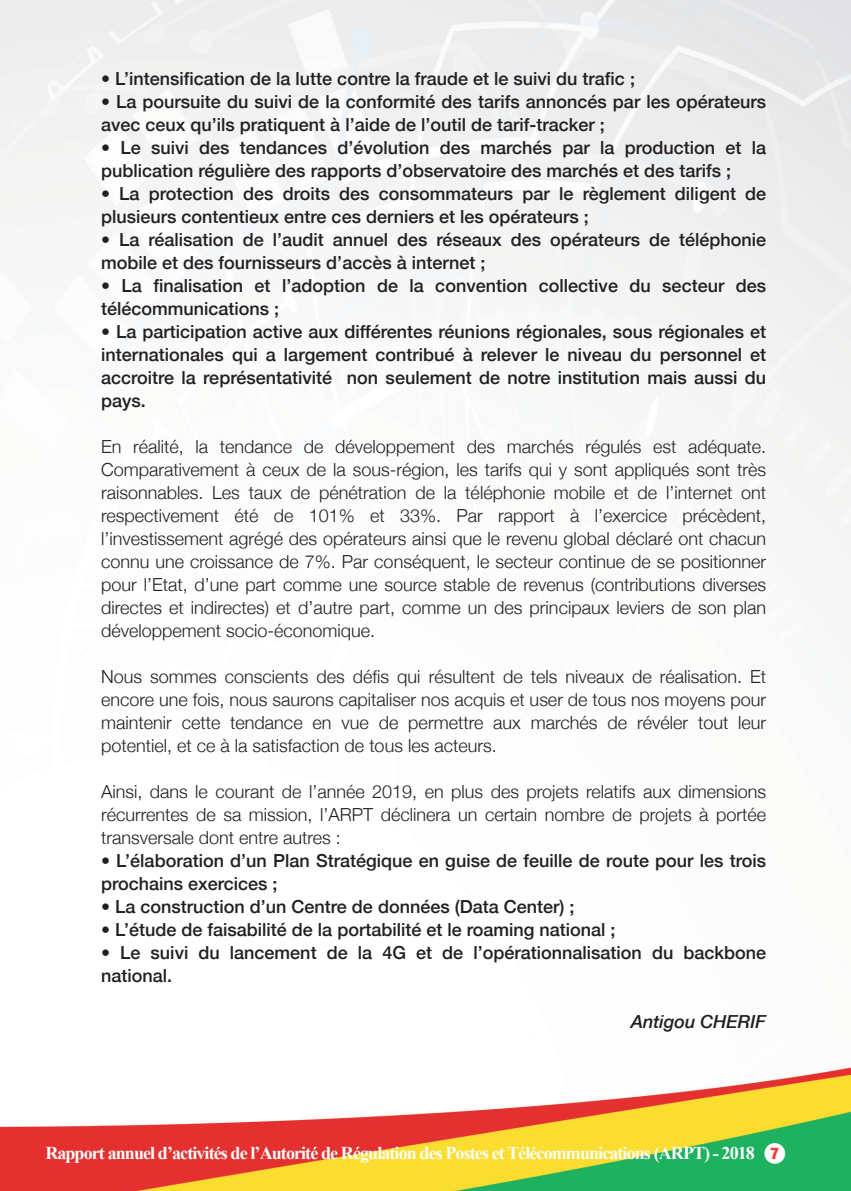
<style>
.page{position:relative;width:851px;height:1191px;background:#fff}
.page>*{position:absolute;margin:0;border:0;box-sizing:border-box;transform-origin:0 0}
.t1{font:500 18px/23px "Helvetica Neue";color:#231f20}
.t2{font:300 18px/23px "Helvetica Neue";color:#231f20;text-align:justify}
.t3{font:700 18px "Times New Roman";letter-spacing:-.05em;color:#fff}
.t4{font:italic 500 18px "Helvetica Neue";color:#231f20}
.s1{font-family:"Helvetica Neue";font-weight:900;font-stretch:condensed;font-size:16px;color:#ee3e35}
</style>
<div class="page">
<img style="left:0;top:0;width:850px;height:1191px">
<div style="left:764px;top:1143px;width:21px;height:20px;background:#fff;border-radius:50%"></div>
<p class="t1" style="left:101px;top:65px;width:535px">• L’intensification de la lutte contre la fraude et le suivi du trafic ;</p>
<p class="t1" style="left:101px;top:88px;width:666px">• La poursuite du suivi de la conformité des tarifs annoncés par les opérateurs avec ceux qu’ils pratiquent à l’aide de l’outil de tarif-tracker ;</p>
<p class="t1" style="left:101px;top:135px;width:666px">• Le suivi des tendances d’évolution des marchés par la production et la publication régulière des rapports d’observatoire des marchés et des tarifs ;</p>
<p class="t1" style="left:101px;top:181px;width:666px">• La protection des droits des consommateurs par le règlement diligent de plusieurs contentieux entre ces derniers et les opérateurs ;</p>
<p class="t1" style="left:101px;top:227px;width:666px">• La réalisation de l’audit annuel des réseaux des opérateurs de téléphonie mobile et des fournisseurs d’accès à internet ;</p>
<p class="t1" style="left:101px;top:273px;width:666px">• La finalisation et l’adoption de la convention collective du secteur des télécommunications ;</p>
<p class="t1" style="left:101px;top:319px;width:666px;text-align:justify">• La participation active aux différentes réunions régionales, sous régionales et internationales qui a largement contribué à relever le niveau du personnel et accroitre la représentativité non seulement de notre institution mais aussi du pays.</p>
<p class="t2" style="left:101px;top:434px;width:666px">En réalité, la tendance de développement des marchés régulés est adéquate.<br>Comparativement à ceux de la sous-région, les tarifs qui y sont appliqués sont très raisonnables. Les taux de pénétration de la téléphonie mobile et de l’internet ont respectivement été de 101% et 33%. Par rapport à l’exercice précèdent, l’investissement agrégé des opérateurs ainsi que le revenu global déclaré ont chacun connu une croissance de 7%. Par conséquent, le secteur continue de se positionner pour l’Etat, d’une part comme une source stable de revenus (contributions diverses directes et indirectes) et d’autre part, comme un des principaux leviers de son plan développement socio-économique.</p>
<p class="t2" style="left:101px;top:664px;width:666px">Nous sommes conscients des défis qui résultent de tels niveaux de réalisation. Et encore une fois, nous saurons capitaliser nos acquis et user de tous nos moyens pour maintenir cette tendance en vue de permettre aux marchés de révéler tout leur potentiel, et ce à la satisfaction de tous les acteurs.</p>
<p class="t2" style="left:101px;top:779px;width:666px">Ainsi, dans le courant de l’année 2019, en plus des projets relatifs aux dimensions récurrentes de sa mission, l’ARPT déclinera un certain nombre de projets à portée transversale dont entre autres :</p>
<p class="t1" style="left:101px;top:848px;width:666px">• L’élaboration d’un Plan Stratégique en guise de feuille de route pour les trois prochains exercices ;</p>
<p class="t1" style="left:101px;top:894px;width:475px">• La construction d’un Centre de données (Data Center) ;</p>
<p class="t1" style="left:101px;top:917px;width:516px">• L’étude de faisabilité de la portabilité et le roaming national ;</p>
<p class="t1" style="left:101px;top:940px;width:666px">• Le suivi du lancement de la 4G et de l’opérationnalisation du backbone national.</p>
<p class="t4" style="left:630px;top:1006px;width:137px">Antigou CHERIF</p>
<p class="t3" style="left:45px;top:1141px;width:735px">Rapport annuel d’activités de l’Autorité de Régulation des Postes et Télécommunications (ARPT) - 2018 <span class="s1">7</span></p>
</div>
